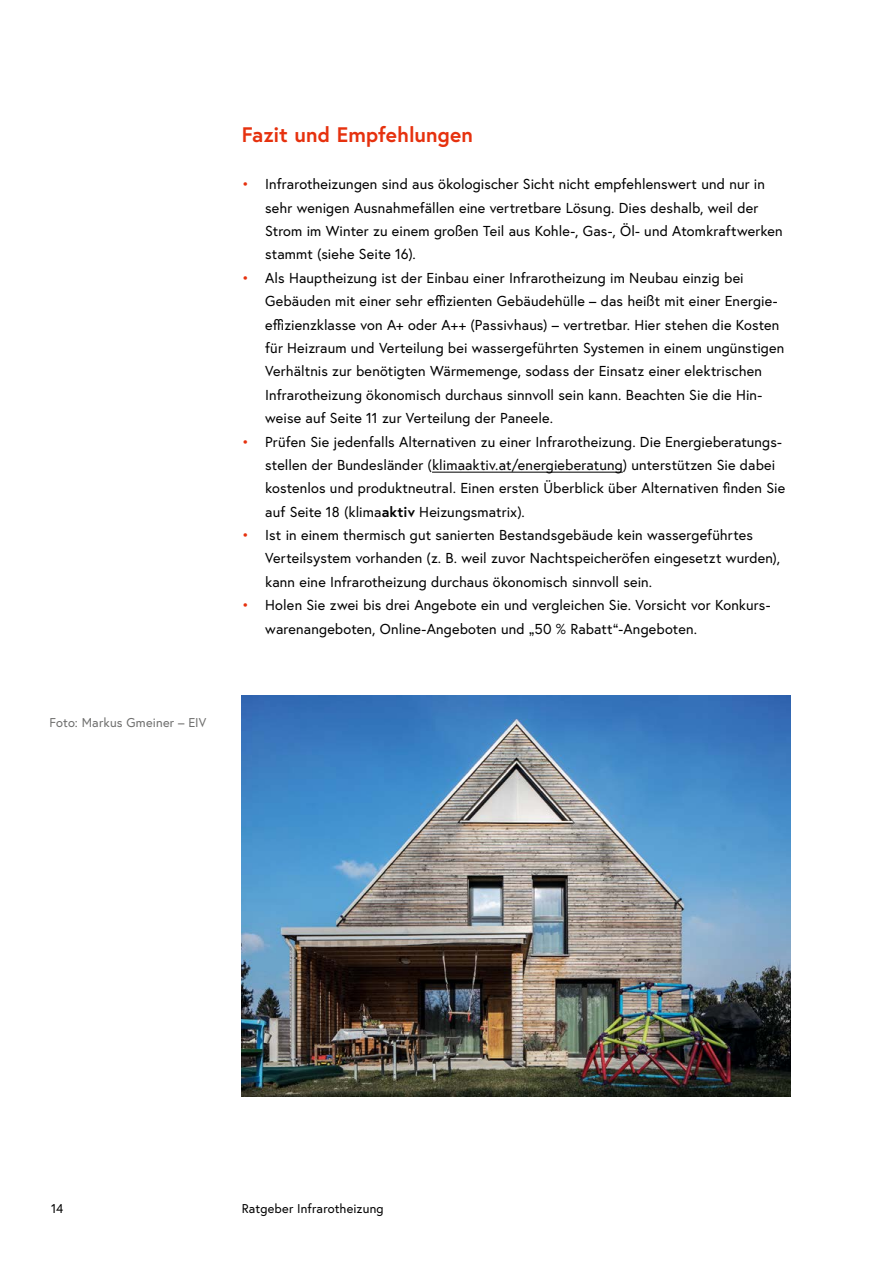
<style>
.page{position:relative;width:893px;height:1263px;background:#fff}
.page>*{position:absolute;margin:0;border:0;box-sizing:border-box;transform-origin:0 0}
.h2_ohne_Nummerierung{font:700 21px "Europa Austria";letter-spacing:.005em;color:#e6310e}
.t1{font:14.4px/23.4px "Europa Austria";letter-spacing:.01em;color:#000}
.t2{font:12.75px "Europa Austria";letter-spacing:.015em;color:#000}
.t3{font:12.75px "Europa Austria";letter-spacing:.015em;color:#6f6f6e}
.s1{color:#e6310e}
.s2{font-weight:700}
</style>
<div class="page">
<hr style="left:432px;top:472px;width:191px;height:1px;background:#000">
<img style="left:242px;top:695px;width:549px;height:402px">
<p class="t3" style="left:50px;top:714px;width:158px">Foto: Markus Gmeiner – EIV</p>
<h2 class="h2_ohne_Nummerierung" style="left:242px;top:121px;width:233px">Fazit und Empfehlungen</h2>
<p class="t1" style="left:265px;top:172px;width:519px;text-indent:-23px"><span class="s1">•</span> Infrarotheizungen sind aus ökologischer Sicht nicht empfehlenswert und nur in sehr wenigen Ausnahmefällen eine vertretbare Lösung. Dies deshalb, weil der Strom im Winter zu einem großen Teil aus Kohle-, Gas-, Öl- und Atomkraftwerken stammt (siehe Seite 16).</p>
<p class="t1" style="left:265px;top:266px;width:521px;text-indent:-23px"><span class="s1">•</span> Als Hauptheizung ist der Einbau einer Infrarotheizung im Neubau einzig bei Gebäuden mit einer sehr effizienten Gebäudehülle – das heißt mit einer Energie&shy;effizienzklasse von A+ oder A++ (Passivhaus) – vertretbar. Hier stehen die Kosten für Heizraum und Verteilung bei wassergeführten Systemen in einem ungünstigen Verhältnis zur benötigten Wärmemenge, sodass der Einsatz einer elektrischen Infrarotheizung ökonomisch durchaus sinnvoll sein kann. Beachten Sie die Hin&shy;weise auf Seite 11 zur Verteilung der Paneele.</p>
<p class="t1" style="left:265px;top:429px;width:522px;text-indent:-23px"><span class="s1">•</span> Prüfen Sie jedenfalls Alternativen zu einer Infrarotheizung. Die Energieberatungs&shy;stellen der Bundesländer (klimaaktiv.at/energieberatung) unterstützen Sie dabei kostenlos und produktneutral. Einen ersten Überblick über Alternativen finden Sie auf Seite 18 (klima<span class="s2">aktiv</span> Heizungsmatrix).</p>
<p class="t1" style="left:265px;top:523px;width:516px;text-indent:-23px"><span class="s1">•</span> Ist in einem thermisch gut sanierten Bestandsgebäude kein wassergeführtes<br>Verteilsystem vorhanden (z. B. weil zuvor Nachtspeicheröfen eingesetzt wurden), kann eine Infrarotheizung durchaus ökonomisch sinnvoll sein.</p>
<p class="t1" style="left:265px;top:593px;width:507px;text-indent:-23px"><span class="s1">•</span> Holen Sie zwei bis drei Angebote ein und vergleichen Sie. Vorsicht vor Konkurs&shy;warenangeboten, Online-Angeboten und „50 % Rabatt“-Angeboten.</p>
<p class="t2" style="left:51px;top:1200px;width:14px">14</p>
<p class="t2" style="left:242px;top:1200px;width:143px">Ratgeber Infrarotheizung</p>
</div>
